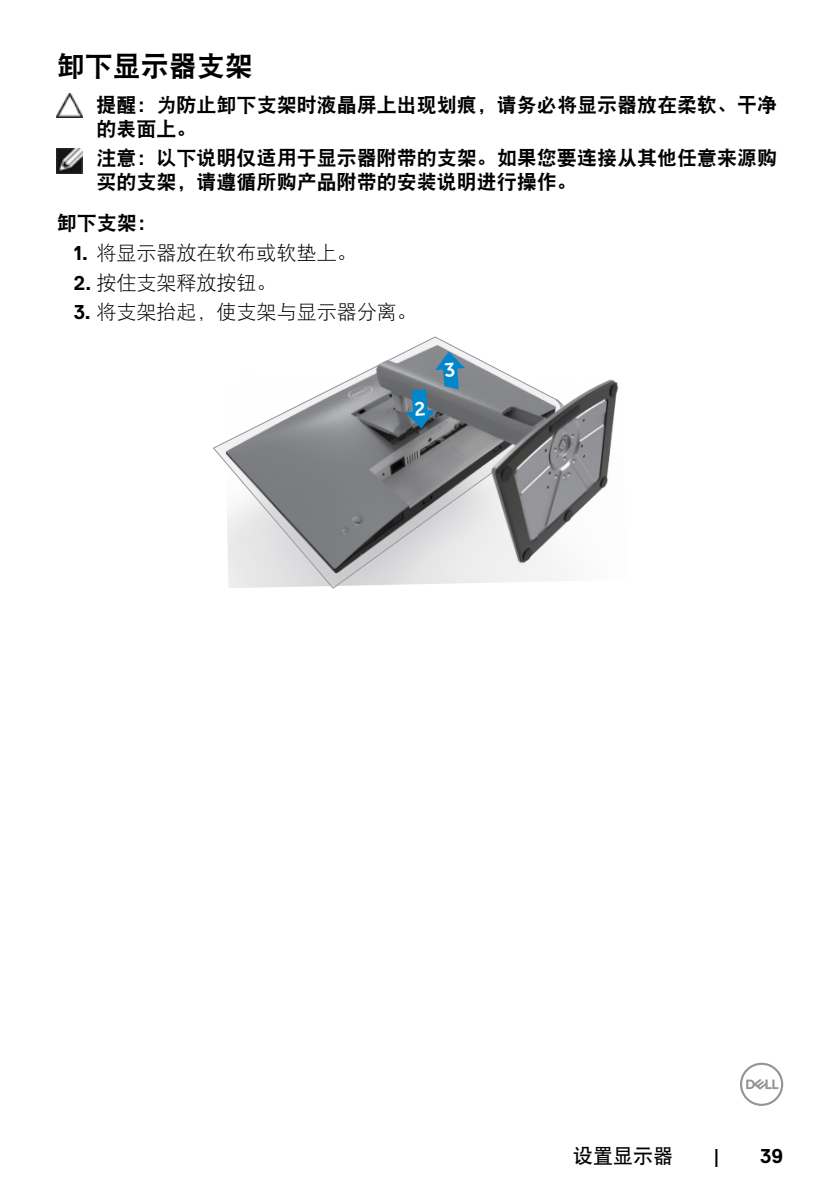
<style>
.page{position:relative;width:840px;height:1191px;background:#fff}
.page>*{position:absolute;margin:0;border:0;box-sizing:border-box;transform-origin:0 0}
.t1{font:28px "DFP Hei W9";color:#000}
.t2{font:20px/24px "DFP Hei W9";color:#000}
.t3{font:20px "DFP Hei W3";color:#000}
.t4{font:20px "DFP Hei W7";color:#000}
.t5{font:700 20px "Dell Replica";color:#000}
.t6{font:20px "Dell Replica";color:#000}
.s1{font-family:"Dell Replica";font-weight:700}
</style>
<div class="page">
<svg style="left:740px;top:1062px;width:42px;height:44px"></svg>
<img style="left:57px;top:94px;width:26px;height:23px">
<img style="left:57px;top:148px;width:25px;height:26px">
<img style="left:223px;top:336px;width:396px;height:252px">
<svg style="left:405px;top:351px;width:59px;height:77px;background:#618295"></svg>
<h1 class="t1" style="left:57px;top:51px;width:197px">卸下显示器支架</h1>
<p class="t2" style="left:96px;top:92px;width:681px">提醒：为防止卸下支架时液晶屏上出现划痕，请务必将显示器放在柔软、干净的表面上。</p>
<p class="t2" style="left:96px;top:146px;width:681px">注意：以下说明仅适用于显示器附带的支架。如果您要连接从其他任意来源购买的支架，请遵循所购产品附带的安装说明进行操作。</p>
<p class="t2" style="left:57px;top:211px;width:101px">卸下支架：</p>
<p class="t3" style="left:74px;top:242px;width:284px"><span class="s1">1.</span> 将显示器放在软布或软垫上。</p>
<p class="t3" style="left:74px;top:272px;width:204px"><span class="s1">2.</span> 按住支架释放按钮。</p>
<p class="t3" style="left:74px;top:301px;width:344px"><span class="s1">3.</span> 将支架抬起，使支架与显示器分离。</p>
<p class="t4" style="left:572px;top:1144px;width:101px">设置显示器</p>
<p class="t6" style="left:712px;top:1144px;width:8px">|</p>
<p class="t5" style="left:759px;top:1144px;width:25px">39</p>
</div>
